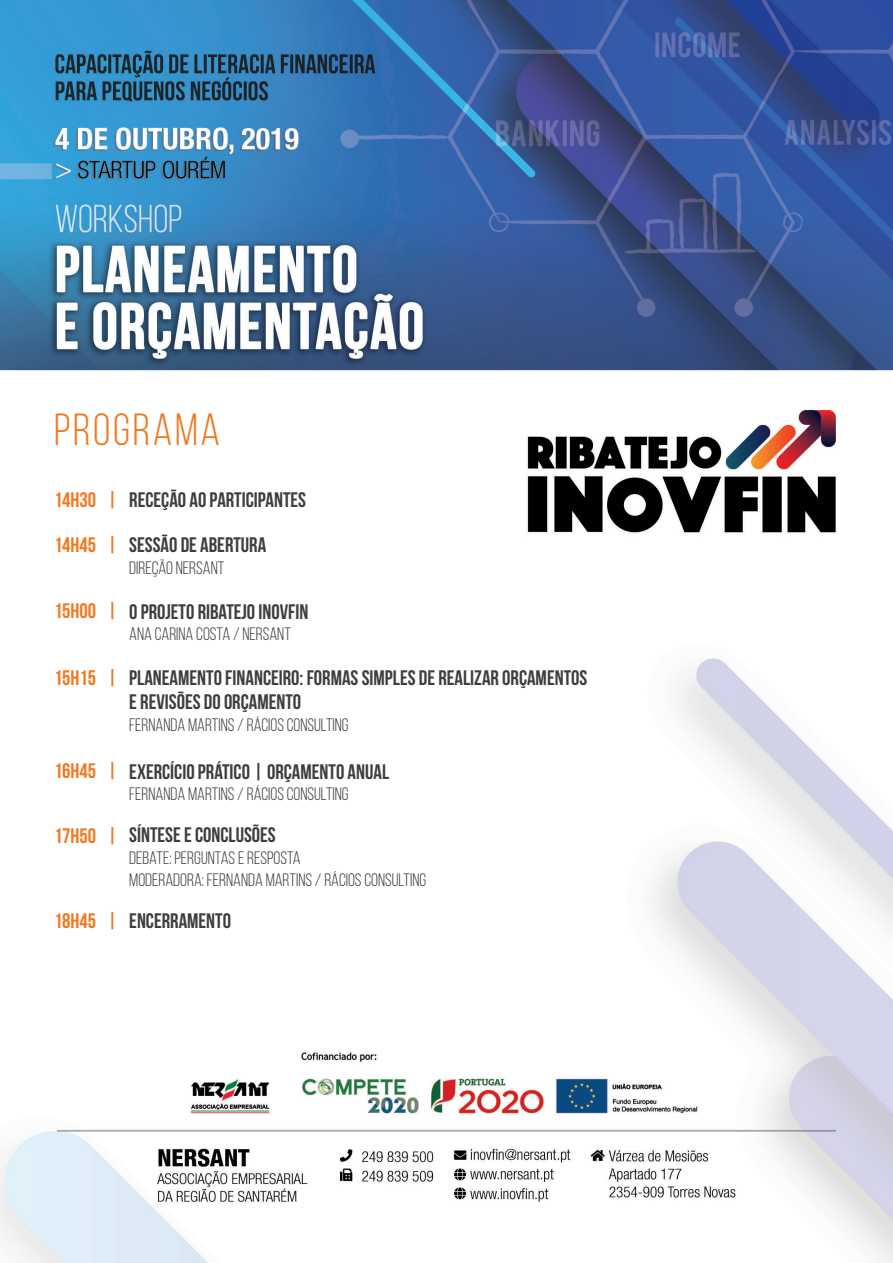
<style>
.page{position:relative;width:893px;height:1263px;background:#fff}
.page>*{position:absolute;margin:0;border:0;box-sizing:border-box;transform-origin:0 0}
.t1{font:45px "Bebas Neue";letter-spacing:.06em;color:#ef7923}
.t2{font:700 21px/45px "Bebas Neue";color:#3e3e3f}
.t3{font:700 21px/45px "Bebas Neue";color:#f07a22}
.t4{font:18px/21.6px "Bebas Neue";color:#3e3e3f}
</style>
<div class="page">
<img style="left:0;top:0;width:893px;height:1263px">
<h1 class="t1" style="left:54px;top:406px;width:168px">PROGRAMA</h1>
<p class="t3" style="left:54px;top:477px;width:44px">14H30<br>14H45</p>
<p class="t3" style="left:107px;top:477px;width:12px">| |</p>
<p class="t3" style="left:54px;top:588px;width:44px">15H00</p>
<p class="t3" style="left:107px;top:588px;width:12px">|</p>
<p class="t3" style="left:54px;top:655px;width:44px">15H15</p>
<p class="t3" style="left:107px;top:655px;width:12px">|</p>
<p class="t3" style="left:54px;top:748px;width:44px">16H45</p>
<p class="t3" style="left:107px;top:748px;width:12px">|</p>
<p class="t3" style="left:54px;top:813px;width:44px">17H50</p>
<p class="t3" style="left:107px;top:813px;width:12px">|</p>
<p class="t3" style="left:54px;top:898px;width:44px">18H45</p>
<p class="t3" style="left:107px;top:898px;width:12px">|</p>
<p class="t2" style="left:129px;top:477px;width:178px">RECEÇÃO AO PARTICIPANTES<br>SESSÃO DE ABERTURA</p>
<p class="t4" style="left:129px;top:556px;width:97px">DIREÇÃO NERSANT</p>
<p class="t2" style="left:129px;top:588px;width:181px">O PROJETO RIBATEJO INOVFIN</p>
<p class="t4" style="left:129px;top:623px;width:163px">ANA CARINA COSTA / NERSANT</p>
<p class="t2" style="left:129px;top:666px;width:460px;line-height:24px">PLANEAMENTO FINANCEIRO: FORMAS SIMPLES DE REALIZAR ORÇAMENTOS<br>E REVISÕES DO ORÇAMENTO</p>
<p class="t4" style="left:129px;top:714px;width:221px">FERNANDA MARTINS / RÁCIOS CONSULTING</p>
<p class="t2" style="left:129px;top:749px;width:261px">EXERCÍCIO PRÁTICO | ORÇAMENTO ANUAL</p>
<p class="t4" style="left:129px;top:783px;width:221px">FERNANDA MARTINS / RÁCIOS CONSULTING</p>
<p class="t2" style="left:129px;top:812px;width:148px">SÍNTESE E CONCLUSÕES</p>
<p class="t4" style="left:129px;top:847px;width:298px">DEBATE: PERGUNTAS E RESPOSTA<br>MODERADORA: FERNANDA MARTINS / RÁCIOS CONSULTING</p>
<p class="t2" style="left:129px;top:897px;width:103px">ENCERRAMENTO</p>
</div>
